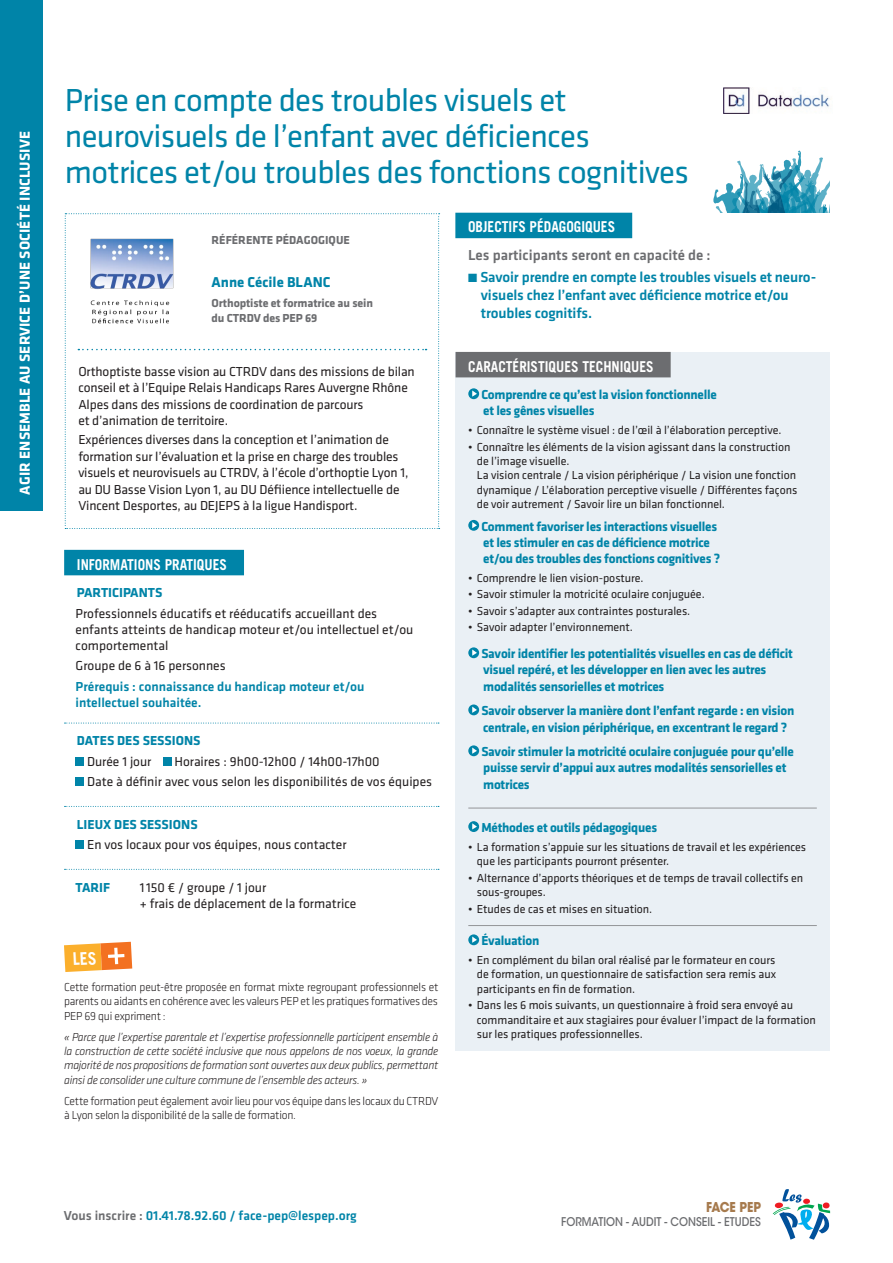
<style>
.page{position:relative;width:893px;height:1263px;background:#fff}
.page>*{position:absolute;margin:0;border:0;box-sizing:border-box;transform-origin:0 0}
._1-TITRE_FORMATION{font:33px/36px "Klavika";letter-spacing:-.02em;color:#0084a8}
.t1{font:500 15px/18px "Klavika";letter-spacing:-.01em;color:#0084a8}
.t2{font:700 15px "Klavika";letter-spacing:.01em;color:#fff}
._2-Phrase_objectif_C{font:500 15px "Klavika";color:#6c6d70}
.Titre_PROGRAMME{font:700 15px "Trade Gothic LT Pro";color:#fff;scale:.9 1}
._2-Titre_Objectif-CH{font:700 15px "Trade Gothic LT Pro";color:#fff;scale:.9 1}
._3-Titre_INFO-CH1{font:700 15px "Trade Gothic LT Pro";color:#fff;scale:.9 1}
.NOM_REFERENTE_CH1{font:700 14.85px "Klavika";color:#0084a8}
.S_TITRE_-_chp1{font:700 13.5px/16.2px "Klavika";letter-spacing:-.02em;color:#0084a8}
.TXT___ref_pedaogogiq{font:13.5px/16.5px "Klavika";letter-spacing:-.01em;color:#231f20}
.txt_courant_-_descri{font:13.5px/16.2px "Klavika";color:#231f20}
.Prérequis_ch01{font:500 13.5px "Klavika";color:#0084a8}
.Tarif_Descrip_-_CH1{font:13.5px/16.2px "Klavika";color:#231f20}
.S_Titre_infos_pratiq{font:700 13.5px "Klavika";color:#0084a8}
.t3{font:700 13.5px "ITC Avant Garde Std";color:#a67a4d;scale:.88 1}
.Tarif_Descrip_-_CH1-2{font:700 13.5px "Klavika";color:#0084a8}
.t4{font:12px/14.4px "Klavika";letter-spacing:-.005em;color:#231f20}
._4-LES___Txt_chap1{font:italic 300 12px/14.4px "Klavika";letter-spacing:-.02em;color:#231f20;text-align:justify}
._4-LES___Txt_chap1-2{font:300 12px/14.4px "Klavika";letter-spacing:-.02em;color:#231f20;text-align:justify}
.Fonction{font:700 12px/15px "Klavika";letter-spacing:-.01em;color:#6c6d70}
.t5{font:500 12px "ITC Avant Garde Std";color:#6c6d70;scale:.88 1}
.Référent{font:700 12px "Klavika";color:#6c6d70}
.s1{color:#6c6d70}
</style>
<div class="page">
<svg style="left:713px;top:150px;width:116px;height:63px"></svg>
<svg style="left:773px;top:1189px;width:57px;height:51px"></svg>
<img style="left:724px;top:87px;width:106px;height:27px">
<div style="left:0;top:0;width:43px;height:510px;background:#0084a8"></div>
<div style="left:456px;top:352px;width:374px;height:699px;background:#eaf0f5"></div>
<div style="left:456px;top:352px;width:215px;height:25px;background:#6c6d70"></div>
<hr style="left:468px;top:808px;width:349px;height:1px;background:#939598">
<hr style="left:468px;top:925px;width:349px;height:1px;background:#939598">
<div style="left:468px;top:388px;width:11px;height:11px;background:#0084a8;border-radius:50%"></div>
<svg style="left:472px;top:390px;width:5px;height:7px"></svg>
<div style="left:468px;top:520px;width:11px;height:11px;background:#0084a8;border-radius:50%"></div>
<svg style="left:472px;top:522px;width:5px;height:6px"></svg>
<div style="left:468px;top:647px;width:11px;height:11px;background:#0084a8;border-radius:50%"></div>
<svg style="left:472px;top:649px;width:5px;height:7px"></svg>
<div style="left:468px;top:704px;width:11px;height:11px;background:#0084a8;border-radius:50%"></div>
<svg style="left:472px;top:707px;width:5px;height:6px"></svg>
<div style="left:468px;top:745px;width:11px;height:11px;background:#0084a8;border-radius:50%"></div>
<svg style="left:472px;top:747px;width:5px;height:7px"></svg>
<div style="left:468px;top:821px;width:11px;height:11px;background:#0084a8;border-radius:50%"></div>
<svg style="left:472px;top:823px;width:5px;height:6px"></svg>
<div style="left:468px;top:934px;width:11px;height:11px;background:#0084a8;border-radius:50%"></div>
<svg style="left:472px;top:936px;width:5px;height:7px"></svg>
<div style="left:455px;top:213px;width:177px;height:25px;background:#0084a8"></div>
<div style="left:64px;top:550px;width:180px;height:25px;background:#0084a8"></div>
<svg style="left:65px;top:723px;width:374px;height:1px"></svg>
<svg style="left:65px;top:806px;width:374px;height:1px"></svg>
<svg style="left:65px;top:869px;width:374px;height:1px"></svg>
<div style="left:76px;top:757px;width:8px;height:9px;background:#0084a8"></div>
<div style="left:163px;top:757px;width:9px;height:9px;background:#0084a8"></div>
<div style="left:76px;top:778px;width:8px;height:8px;background:#0084a8"></div>
<div style="left:76px;top:840px;width:8px;height:9px;background:#0084a8"></div>
<svg style="left:65px;top:213px;width:375px;height:316px"></svg>
<svg style="left:64px;top:942px;width:68px;height:30px"></svg>
<p class="t2" style="left:17px;top:495px;width:365px;rotate:-90deg">AGIR ENSEMBLE AU SERVICE D’UNE SOCIÉTÉ INCLUSIVE</p>
<p class="_1-TITRE_FORMATION" style="left:65px;top:83px;width:626px">Prise en compte des troubles visuels et neurovisuels de l’enfant avec déficiences motrices et/ou troubles des fonctions cognitives</p>
<p class="Référent" style="left:212px;top:234px;width:140px">RÉFÉRENTE PÉDAGOGIQUE</p>
<p class="NOM_REFERENTE_CH1" style="left:212px;top:274px;width:120px">Anne Cécile BLANC</p>
<p class="Fonction" style="left:212px;top:295px;width:163px">Orthoptiste et formatrice au sein du CTRDV des PEP 69</p>
<p class="TXT___ref_pedaogogiq" style="left:78px;top:363px;width:338px">Orthoptiste basse vision au CTRDV dans des missions de bilan conseil et à l’Equipe Relais Handicaps Rares Auvergne Rhône Alpes dans des missions de coordination de parcours<br>et d’animation de territoire.</p>
<p class="TXT___ref_pedaogogiq" style="left:78px;top:432px;width:332px">Expériences diverses dans la conception et l’animation de formation sur l’évaluation et la prise en charge des troubles visuels et neurovisuels au CTRDV, à l’école d’orthoptie Lyon 1, au DU Basse Vision Lyon 1, au DU Défiience intellectuelle de Vincent Desportes, au DEJEPS à la ligue Handisport.</p>
<p class="_3-Titre_INFO-CH1" style="left:77px;top:555px;width:168px">INFORMATIONS PRATIQUES</p>
<p class="S_Titre_infos_pratiq" style="left:77px;top:585px;width:87px">PARTICIPANTS</p>
<p class="txt_courant_-_descri" style="left:76px;top:605px;width:339px">Professionnels éducatifs et rééducatifs accueillant des enfants atteints de handicap moteur et/ou intellectuel et/ou comportemental</p>
<p class="txt_courant_-_descri" style="left:76px;top:658px;width:152px">Groupe de 6 à 16 personnes</p>
<p class="Prérequis_ch01" style="left:76px;top:679px;width:290px">Prérequis : connaissance du handicap moteur et/ou</p>
<p class="Prérequis_ch01" style="left:76px;top:695px;width:127px">intellectuel souhaitée.</p>
<p class="S_Titre_infos_pratiq" style="left:77px;top:733px;width:125px">DATES DES SESSIONS</p>
<p class="txt_courant_-_descri" style="left:87px;top:753px;width:66px">Durée 1 jour</p>
<p class="txt_courant_-_descri" style="left:174px;top:753px;width:207px">Horaires : 9h00-12h00 / 14h00-17h00</p>
<p class="txt_courant_-_descri" style="left:87px;top:774px;width:347px">Date à définir avec vous selon les disponibilités de vos équipes</p>
<p class="S_Titre_infos_pratiq" style="left:77px;top:817px;width:122px">LIEUX DES SESSIONS</p>
<p class="txt_courant_-_descri" style="left:87px;top:837px;width:261px">En vos locaux pour vos équipes, nous contacter</p>
<p class="Tarif_Descrip_-_CH1-2" style="left:76px;top:880px;width:36px">TARIF</p>
<p class="Tarif_Descrip_-_CH1" style="left:140px;top:879px;width:218px">1150 € / groupe / 1 jour<br>+ frais de déplacement de la formatrice</p>
<p class="_4-LES___Txt_chap1-2" style="left:64px;top:980px;width:376px">Cette formation peut-être proposée en format mixte regroupant professionnels et parents ou aidants en cohérence avec les valeurs PEP et les pratiques formatives des PEP 69 qui expriment :</p>
<p class="_4-LES___Txt_chap1" style="left:64px;top:1029px;width:376px">« Parce que l’expertise parentale et l’expertise professionnelle participent ensemble à la construction de cette société inclusive que nous appelons de nos voeux, la grande majorité de nos propositions de formation sont ouvertes aux deux publics, permettant ainsi de consolider une culture commune de l’ensemble des acteurs. »</p>
<p class="_4-LES___Txt_chap1-2" style="left:64px;top:1093px;width:376px">Cette formation peut également avoir lieu pour vos équipe dans les locaux du CTRDV à Lyon selon la disponibilité de la salle de formation.</p>
<p class="_2-Titre_Objectif-CH" style="left:468px;top:218px;width:165px">OBJECTIFS PÉDAGOGIQUES</p>
<p class="_2-Phrase_objectif_C" style="left:468px;top:246px;width:244px">Les participants seront en capacité de :</p>
<p class="t1" style="left:481px;top:268px;width:337px;text-indent:-13px">■ Savoir prendre en compte les troubles visuels et neuro&shy;visuels chez l’enfant avec déficience motrice et/ou troubles cognitifs.</p>
<p class="Titre_PROGRAMME" style="left:468px;top:357px;width:207px">CARACTÉRISTIQUES TECHNIQUES</p>
<p class="S_TITRE_-_chp1" style="left:481px;top:387px;width:237px">Comprendre ce qu’est la vision fonctionnelle et les gênes visuelles</p>
<p class="t4" style="left:468px;top:423px;width:315px">• Connaître le système visuel : de l’œil à l’élaboration perceptive.</p>
<p class="t4" style="left:477px;top:440px;width:322px;text-indent:-9px">• Connaître les éléments de la vision agissant dans la construction de l’image visuelle.<br>La vision centrale / La vision périphérique / La vision une fonction dynamique / L’élaboration perceptive visuelle / Différentes façons de voir autrement / Savoir lire un bilan fonctionnel.</p>
<p class="S_TITRE_-_chp1" style="left:481px;top:518px;width:240px">Comment favoriser les interactions visuelles et les stimuler en cas de déficience motrice et/ou des troubles des fonctions cognitives ?</p>
<p class="t4" style="left:468px;top:571px;width:177px">• Comprendre le lien vision-posture.</p>
<p class="t4" style="left:468px;top:587px;width:238px">• Savoir stimuler la motricité oculaire conjuguée.</p>
<p class="t4" style="left:468px;top:604px;width:223px">• Savoir s’adapter aux contraintes posturales.</p>
<p class="t4" style="left:468px;top:620px;width:166px">• Savoir adapter l’environnement.</p>
<p class="S_TITRE_-_chp1" style="left:481px;top:646px;width:313px">Savoir identifier les potentialités visuelles en cas de déficit visuel repéré, et les développer en lien avec les autres modalités sensorielles et motrices</p>
<p class="S_TITRE_-_chp1" style="left:481px;top:703px;width:314px">Savoir observer la manière dont l’enfant regarde : en vision centrale, en vision périphérique, en excentrant le regard ?</p>
<p class="S_TITRE_-_chp1" style="left:481px;top:744px;width:314px">Savoir stimuler la motricité oculaire conjuguée pour qu’elle puisse servir d’appui aux autres modalités sensorielles et motrices</p>
<p class="S_TITRE_-_chp1" style="left:481px;top:820px;width:177px">Méthodes et outils pédagogiques</p>
<p class="t4" style="left:477px;top:840px;width:331px;text-indent:-9px">• La formation s’appuie sur les situations de travail et les expériences que les participants pourront présenter.</p>
<p class="t4" style="left:477px;top:871px;width:328px;text-indent:-9px">• Alternance d’apports théoriques et de temps de travail collectifs en sous-groupes.</p>
<p class="t4" style="left:468px;top:901px;width:186px">• Etudes de cas et mises en situation.</p>
<p class="S_TITRE_-_chp1" style="left:481px;top:933px;width:60px">Évaluation</p>
<p class="t4" style="left:477px;top:953px;width:301px;text-align:justify;text-indent:-9px">• En complément du bilan oral réalisé par le formateur en cours de formation, un questionnaire de satisfaction sera remis aux participants en fin de formation.</p>
<p class="t4" style="left:477px;top:998px;width:340px;text-indent:-9px">• Dans les 6 mois suivants, un questionnaire à froid sera envoyé au commanditaire et aux stagiaires pour évaluer l’impact de la formation sur les pratiques professionnelles.</p>
<p class="Prérequis_ch01" style="left:64px;top:1208px;width:295px"><span class="s1">Vous inscrire :</span> 01.41.78.92.60 / face-pep@lespep.org</p>
<p class="t3" style="left:706px;top:1198px;width:64px">FACE PEP</p>
<p class="t5" style="left:561px;top:1214px;width:228px">FORMATION - AUDIT - CONSEIL - ETUDES</p>
</div>
